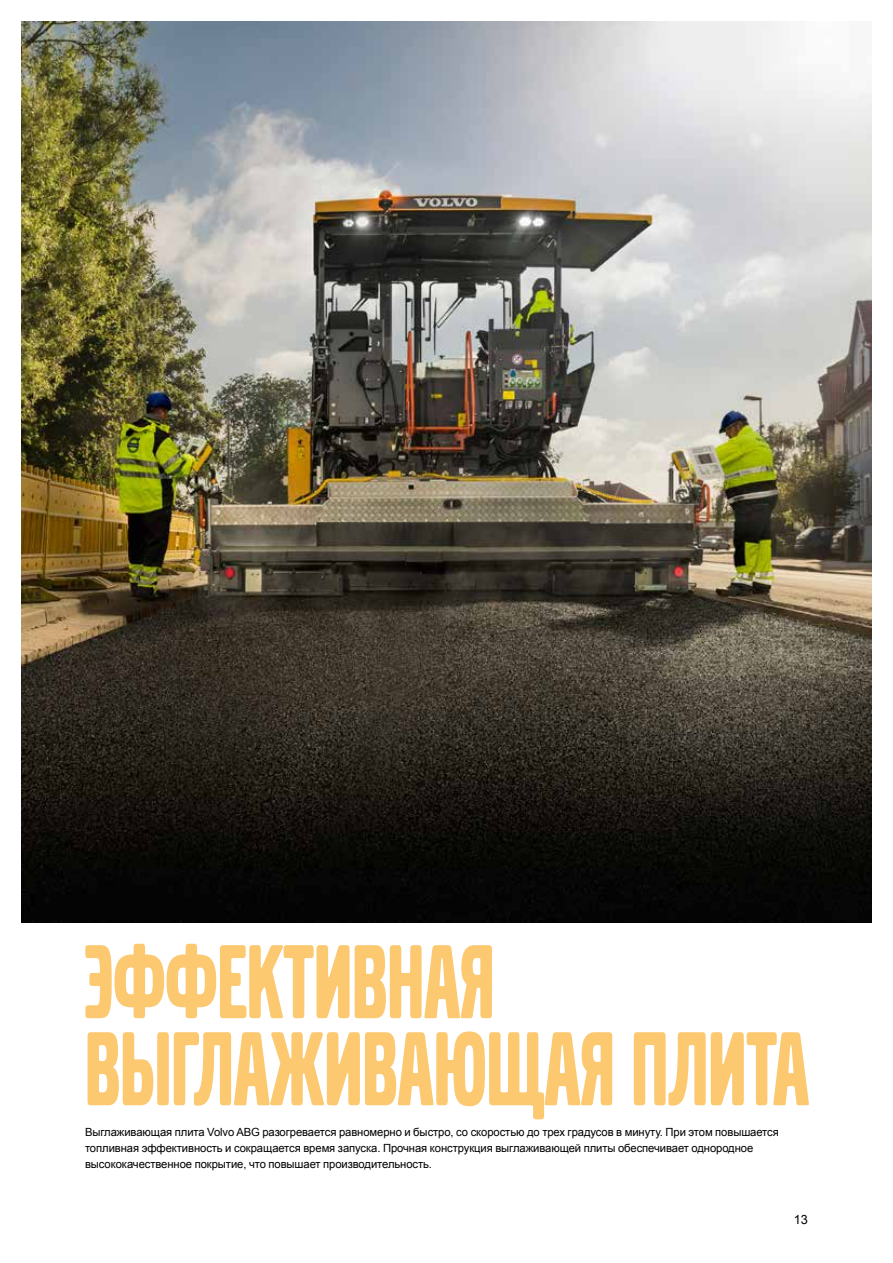
<style>
.page{position:relative;width:893px;height:1263px;background:#fff}
.page>*{position:absolute;margin:0;border:0;box-sizing:border-box;transform-origin:0 0}
.t1{font:109.5px/87px "Volvo Broad Pro";color:#fcc870;scale:.89 1}
.t2{font:12.75px "Arial";color:#000}
.t3{font:11.25px/15.8px "Arial";letter-spacing:-.005em;color:#000}
</style>
<div class="page">
<img style="left:21px;top:21px;width:851px;height:902px">
<h1 class="t1" style="left:85px;top:940px;width:815px">Эффективная выглаживающая плита</h1>
<p class="t3" style="left:85px;top:1124px;width:695px">Выглаживающая плита Volvo ABG разогревается равномерно и быстро, со скоростью до трех градусов в минуту. При этом повышается топливная эффективность и сокращается время запуска. Прочная конструкция выглаживающей плиты обеспечивает однородное высококачественное покрытие, что повышает производительность.</p>
<p class="t2" style="left:794px;top:1211px;width:16px">13</p>
</div>
